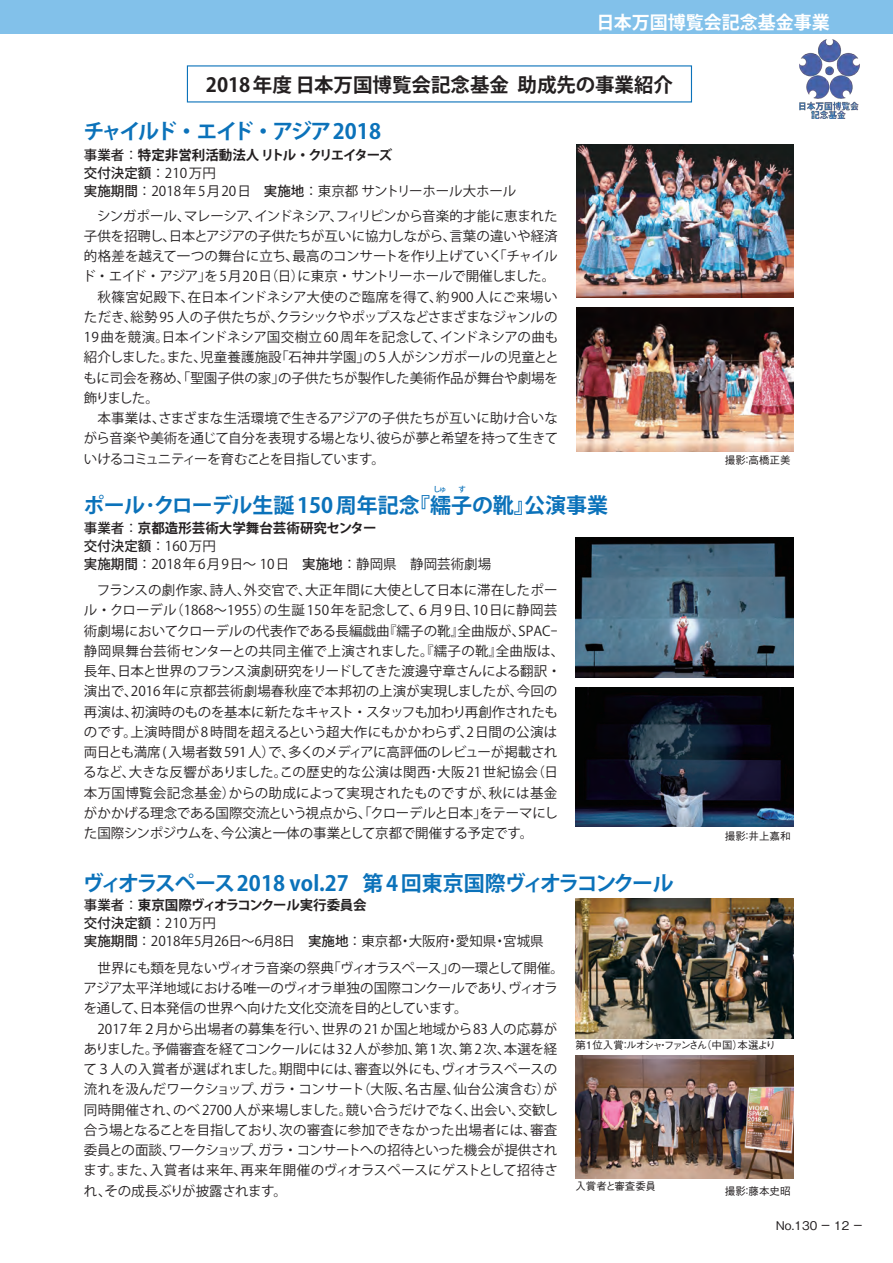
<style>
.page{position:relative;width:893px;height:1263px;background:#fff}
.page>*{position:absolute;margin:0;border:0;box-sizing:border-box;transform-origin:0 0}
.t1{font:700 21px "Koz Go Pro";letter-spacing:-.05em;color:#0b72ba}
.t2{font:700 21px "Koz Go Pro";color:#0b72ba}
.t3{font:700 21px "Koz Go Pro";letter-spacing:-.095em;color:#0b72ba}
.t4{font:700 19.5px "Koz Go Pro";color:#231f20}
.t5{font:700 18px "Koz Go Pro";color:#fff}
.t6{font:13.5px/20.2px "Koz Go Pro";color:#231f20}
.t7{font:500 12px "Gothic BBB Pro";color:#231f20}
.t8{font:500 10.5px "Gothic BBB Pro";color:#231f20}
.t9{font:500 10.5px "Gothic BBB Pro";letter-spacing:-.195em;color:#231f20}
.t10{font:500 7.5px "Koz Go Pro";color:#0b72ba}
.s1{font-weight:500}
.s2{font-weight:700}
</style>
<div class="page">
<img style="left:576px;top:898px;width:217px;height:140px">
<img style="left:576px;top:1056px;width:217px;height:122px">
<div style="left:0;top:0;width:893px;height:34px;background:#82c1ea"></div>
<img style="left:576px;top:308px;width:217px;height:143px">
<img style="left:799px;top:39px;width:61px;height:79px">
<img style="left:576px;top:145px;width:217px;height:153px">
<img style="left:576px;top:537px;width:217px;height:140px">
<img style="left:576px;top:687px;width:217px;height:140px">
<h3 class="t5" style="left:596px;top:11px;width:235px">日本万国博覧会記念基金事業</h3>
<h2 class="t4" style="left:206px;top:72px;width:469px">2018 年度 日本万国博覧会記念基金 助成先の事業紹介</h2>
<h1 class="t3" style="left:83px;top:118px;width:299px">チャイルド・エイド・アジア2018</h1>
<p class="t6" style="left:84px;top:146px;width:434px;line-height:18px"><span class="s1">事業者</span>：<span class="s2">特定非営利活動法人 リトル・クリエイターズ<br></span><span class="s1">交付決定額</span>：210 万円<br><span class="s1">実施期間</span>：2018 年 5月20日　<span class="s1">実施地</span>：東京都 サントリーホール大ホール</p>
<p class="t6" style="left:82px;top:206px;width:478px">　シンガポール、マレーシア、インドネシア、フィリピンから音楽的才能に恵まれた子供を招聘し、日本とアジアの子供たちが互いに協力しながら、言葉の違いや経済的格差を越えて一つの舞台に立ち、最高のコンサートを作り上げていく「チャイルド・エイド・アジア」を5月20日（日）に東京・サントリーホールで開催しました。　秋篠宮妃殿下、在日本インドネシア大使のご臨席を得て、約 900 人にご来場いただき、総勢 95 人の子供たちが、クラシックやポップスなどさまざまなジャンルの19 曲を競演。日本インドネシア国交樹立 60 周年を記念して、インドネシアの曲も紹介しました。また、児童養護施設「石神井学園」の 5 人がシンガポールの児童とともに司会を務め、「聖園子供の家」の子供たちが製作した美術作品が舞台や劇場を飾りました。<br>　本事業は、さまざまな生活環境で生きるアジアの子供たちが互いに助け合いながら音楽や美術を通じて自分を表現する場となり、彼らが夢と希望を持って生きていけるコミュニティーを育むことを目指しています。</p>
<p class="t10" style="left:433px;top:484px;width:34px">しゅ　 す</p>
<h1 class="t2" style="left:84px;top:491px;width:526px">ポール･クローデル生誕 150 周年記念『繻子の靴』公演事業</h1>
<p class="t6" style="left:84px;top:519px;width:409px;line-height:18px"><span class="s1">事業者</span>：<span class="s2">京都造形芸術大学舞台芸術研究センター<br></span><span class="s1">交付決定額</span>：160 万円<br><span class="s1">実施期間</span>：2018 年 6月9日～ 10日　<span class="s1">実施地</span>：静岡県　静岡芸術劇場</p>
<p class="t6" style="left:83px;top:580px;width:483px">　フランスの劇作家、詩人、外交官で、大正年間に大使として日本に滞在したポール・クローデル（1868～1955）の生誕 150 年を記念して、６月9日、10日に静岡芸術劇場においてクローデルの代表作である長編戯曲『繻子の靴』全曲版が、SPAC-静岡県舞台芸術センターとの共同主催で上演されました。『繻子の靴』全曲版は、長年、日本と世界のフランス演劇研究をリードしてきた渡邊守章さんによる翻訳・演出で、2016 年に京都芸術劇場春秋座で本邦初の上演が実現しましたが、今回の再演は、初演時のものを基本に新たなキャスト・スタッフも加わり再創作されたものです。上演時間が 8 時間を超えるという超大作にもかかわらず、2日間の公演は両日とも満席 ( 入場者数 591 人）で、多くのメディアに高評価のレビューが掲載されるなど、大きな反響がありました。この歴史的な公演は関西･大阪 21 世紀協会（日本万国博覧会記念基金）からの助成によって実現されたものですが、秋には基金がかかげる理念である国際交流という視点から、「クローデルと日本」をテーマにした国際シンポジウムを、今公演と一体の事業として京都で開催する予定です。</p>
<h1 class="t1" style="left:83px;top:870px;width:592px">ヴィオラスペース2018 vol.27 第 4 回東京国際ヴィオラコンクール</h1>
<p class="t6" style="left:84px;top:897px;width:461px;line-height:18px"><span class="s1">事業者</span>：<span class="s2">東京国際ヴィオラコンクール実行委員会<br></span><span class="s1">交付決定額</span>：210 万円<br><span class="s1">実施期間</span> ： 2018年5月26日～6月8日　<span class="s1">実施地</span> ： 東京都・大阪府・愛知県・宮城県</p>
<p class="t8" style="left:725px;top:451px;width:67px">撮影：高橋正美</p>
<p class="t8" style="left:725px;top:827px;width:67px">撮影：井上嘉和</p>
<p class="t6" style="left:83px;top:958px;width:482px">　世界にも類を見ないヴィオラ音楽の祭典「ヴィオラスペース」の一環として開催。アジア太平洋地域における唯一のヴィオラ単独の国際コンクールであり、ヴィオラを通して、日本発信の世界へ向けた文化交流を目的としています。<br>　2017 年２月から出場者の募集を行い、世界の 21 か国と地域から83 人の応募がありました。予備審査を経てコンクールには 32 人が参加、第 1 次、第 2 次、本選を経て３人の入賞者が選ばれました。期間中には、審査以外にも、ヴィオラスペースの流れを汲んだワークショップ、ガラ・コンサート（大阪、名古屋、仙台公演含む）が同時開催され、のべ 2700 人が来場しました。競い合うだけでなく、出会い、交歓し合う場となることを目指しており、次の審査に参加できなかった出場者には、審査委員との面談、ワークショップ、ガラ・コンサートへの招待といった機会が提供されます。また、入賞者は来年、再来年開催のヴィオラスペースにゲストとして招待され、その成長ぶりが披露されます。</p>
<p class="t9" style="left:575px;top:1037px;width:202px">第 1 位入賞：ルオシャ・ファンさん（中国）本選より</p>
<p class="t8" style="left:575px;top:1177px;width:82px">入賞者と審査委員</p>
<p class="t8" style="left:725px;top:1183px;width:67px">撮影：藤本史昭</p>
<p class="t7" style="left:776px;top:1215px;width:88px">No.130 一 12 一</p>
</div>
